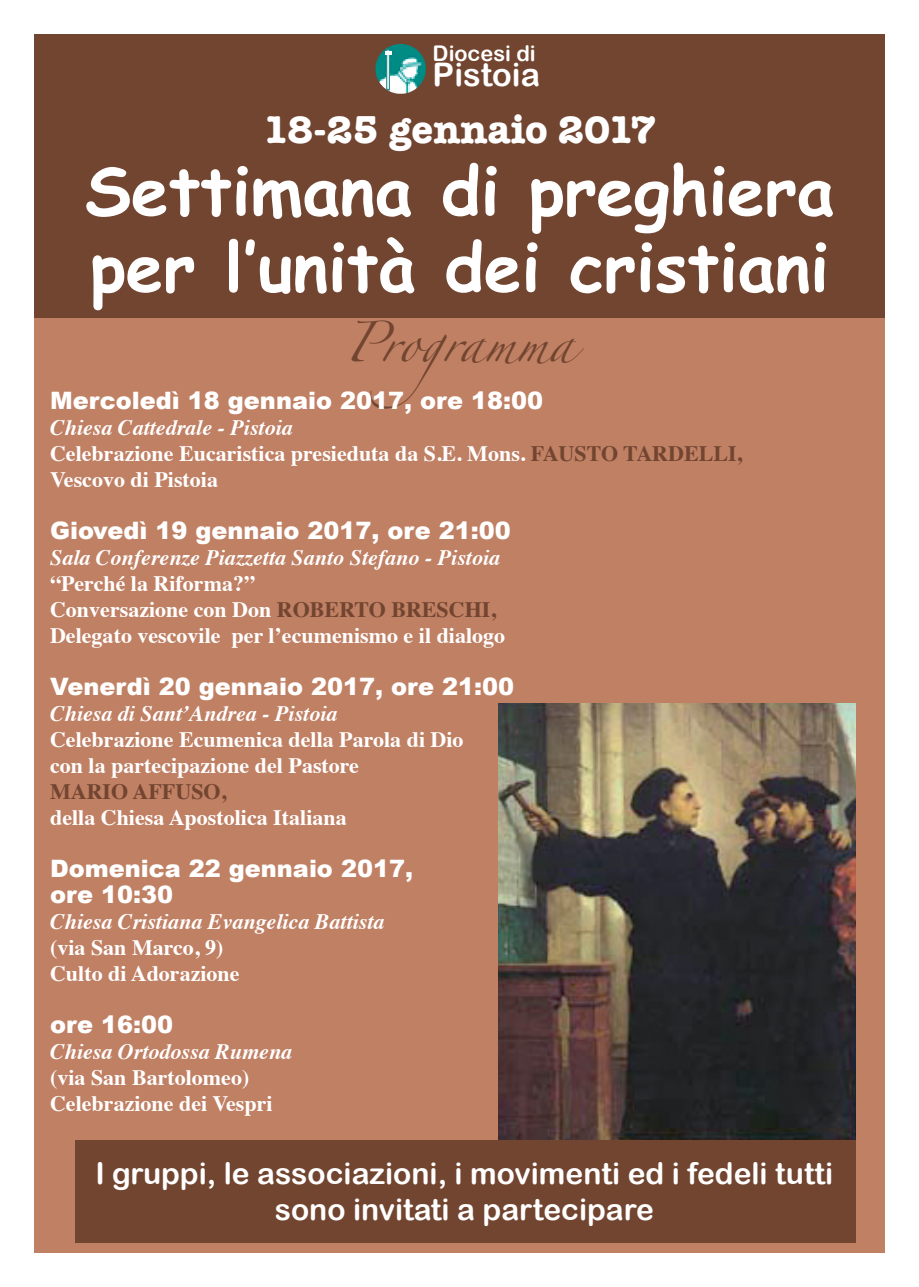
<style>
.page{position:relative;width:919px;height:1287px;background:#fff}
.page>*{position:absolute;margin:0;border:0;box-sizing:border-box;transform-origin:0 0}
.t1{font:700 67px/76.4px "Comic Sans MS";color:#fff}
.t2{font:700 40px "American Typewriter";color:#fff}
.t3{font:36.2px "Zapfino";color:#724531}
.t4{font:32.5px "Arial Rounded MT Bold";color:#fff}
.t5{font:30px/36px "Arial Rounded MT Bold";color:#fff;text-align:center}
.t6{font:900 24px/26px "Arial";color:#fff}
.t7{font:700 22px/26px "Times";color:#fff}
.t8{font:italic 700 22px "Times";color:#fff}
.t9{font:700 22px "Times";color:#724531}
.t10{font:21.7px "Arial Rounded MT Bold";color:#fff}
.s1{font-style:italic}
.s2{color:#724531}
</style>
<div class="page">
<div style="left:34px;top:34px;width:850px;height:583px;background:#724531"></div>
<div style="left:34px;top:319px;width:850px;height:934px;background:#c08064"></div>
<div style="left:75px;top:1140px;width:780px;height:102px;background:#724531"></div>
<img style="left:498px;top:704px;width:357px;height:436px">
<img style="left:375px;top:44px;width:51px;height:50px">
<div style="left:386px;top:50px;width:3px;height:40px;background:#fff;border:1px solid #1b8281"></div>
<svg style="left:385px;top:51px;width:6px;height:3px"></svg>
<p class="t10" style="left:432px;top:40px;width:105px">Diocesi di</p>
<h3 class="t4" style="left:432px;top:55px;width:109px">Pistoia</h3>
<h2 class="t2" style="left:262px;top:95px;width:395px">18-25 gennaio 2017</h2>
<h1 class="t1" style="left:85px;top:150px;width:750px">Settimana di preghiera per l’unità dei cristiani</h1>
<h3 class="t3" style="left:344px;top:328px;width:231px">Programma</h3>
<p class="t6" style="left:50px;top:387px;width:494px">Mercoledì 18 gennaio 2017, ore 18:00</p>
<p class="t7" style="left:50px;top:413px;width:693px"><span class="s1">Chiesa Cattedrale - Pistoia<br></span>Celebrazione Eucaristica presieduta da S.E. Mons. <span class="s2">FAUSTO TARDELLI,<br></span>Vescovo di Pistoia</p>
<p class="t6" style="left:50px;top:517px;width:462px">Giovedì 19 gennaio 2017, ore 21:00</p>
<p class="t8" style="left:50px;top:537px;width:451px">Sala Conferenze Piazzetta Santo Stefano - Pistoia</p>
<p class="t7" style="left:50px;top:569px;width:456px">“Perché la Riforma?”<br>Conversazione con Don <span class="s2">ROBERTO BRESCHI,<br></span>Delegato vescovile per l’ecumenismo e il dialogo</p>
<p class="t6" style="left:50px;top:673px;width:465px">Venerdì 20 gennaio 2017, ore 21:00</p>
<p class="t8" style="left:50px;top:693px;width:289px">Chiesa di Sant’Andrea - Pistoia</p>
<p class="t7" style="left:50px;top:725px;width:415px">Celebrazione Ecumenica della Parola di Dio con la partecipazione del Pastore</p>
<p class="t9" style="left:50px;top:771px;width:177px">MARIO AFFUSO,</p>
<p class="t7" style="left:50px;top:803px;width:298px">della Chiesa Apostolica Italiana</p>
<p class="t6" style="left:50px;top:855px;width:364px">Domenica 22 gennaio 2017, ore 10:30</p>
<p class="t8" style="left:50px;top:901px;width:336px">Chiesa Cristiana Evangelica Battista</p>
<p class="t7" style="left:50px;top:933px;width:191px">(via San Marco, 9)<br>Culto di Adorazione</p>
<p class="t6" style="left:50px;top:1011px;width:125px">ore 16:00</p>
<p class="t8" style="left:50px;top:1031px;width:244px">Chiesa Ortodossa Rumena</p>
<p class="t7" style="left:50px;top:1063px;width:224px">(via San Bartolomeo)<br>Celebrazione dei Vespri</p>
<h3 class="t5" style="left:95px;top:1155px;width:739px">I gruppi, le associazioni, i movimenti ed i fedeli tutti sono invitati a partecipare</h3>
</div>
